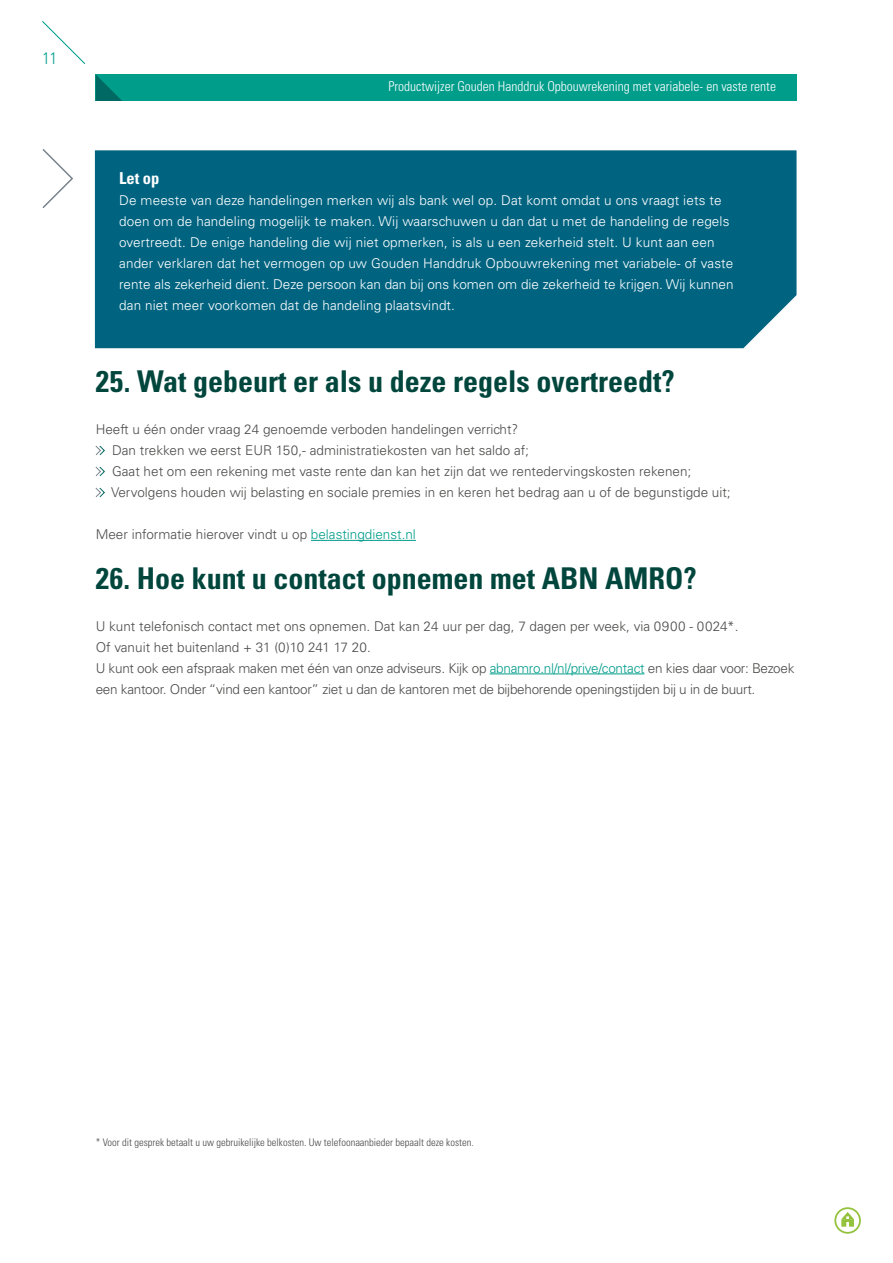
<style>
.page{position:relative;width:893px;height:1263px;background:#fff}
.page>*{position:absolute;margin:0;border:0;box-sizing:border-box;transform-origin:0 0}
.t1{font:700 condensed 30px "Univers LT Std";color:#00463d}
.t2{font:700 condensed 16.5px "Univers LT Std";color:#fff}
.t3{font:300 condensed 16.5px "Univers LT Std";color:#009d8b}
.t4{font:300 13.5px/21px "Univers LT Std";letter-spacing:.01em;color:#fff}
.t5{font:300 13.5px/21px "Univers LT Std";color:#4a4a49}
.t6{font:300 13.5px/21px "Univers LT Std";letter-spacing:-.02em;color:#4a4a49}
.t7{font:300 condensed 13.5px "Univers LT Std";color:#fff}
.t8{font:300 condensed 10.5px "Univers LT Std";color:#4a4a49}
.s1{color:#009d8b}
</style>
<div class="page">
<svg style="left:841px;top:1212px;width:13px;height:15px"></svg>
<div style="left:834px;top:1207px;width:27px;height:27px;border:2px solid #94c23d;border-radius:50%"></div>
<hr style="left:311px;top:540px;width:105px;height:1px;background:#009d8b">
<hr style="left:490px;top:673px;width:154px;height:1px;background:#009d8b">
<svg style="left:95px;top:445px;width:10px;height:10px"></svg>
<svg style="left:95px;top:466px;width:10px;height:10px"></svg>
<svg style="left:95px;top:487px;width:10px;height:10px"></svg>
<svg style="left:42px;top:21px;width:44px;height:43px"></svg>
<div style="left:96px;top:74px;width:701px;height:27px;background:#009d8b"></div>
<svg style="left:96px;top:75px;width:26px;height:26px"></svg>
<div style="left:95px;top:150px;width:701px;height:198px;background:#006481"></div>
<svg style="left:42px;top:149px;width:31px;height:59px"></svg>
<p class="t3" style="left:42px;top:48px;width:16px">11</p>
<p class="t7" style="left:388px;top:78px;width:389px">Productwijzer Gouden Handdruk Opbouwrekening met variabele- en vaste rente</p>
<p class="t2" style="left:119px;top:168px;width:42px">Let op</p>
<p class="t4" style="left:119px;top:190px;width:616px">De meeste van deze handelingen merken wij als bank wel op. Dat komt omdat u ons vraagt iets te doen om de handeling mogelijk te maken. Wij waarschuwen u dan dat u met de handeling de regels overtreedt. De enige handeling die wij niet opmerken, is als u een zekerheid stelt. U kunt aan een ander verklaren dat het vermogen op uw Gouden Handdruk Opbouwrekening met variabele- of vaste rente als zekerheid dient. Deze persoon kan dan bij ons komen om die zekerheid te krijgen. Wij kunnen dan niet meer voorkomen dat de handeling plaatsvindt.</p>
<h1 class="t1" style="left:96px;top:363px;width:581px">25. Wat gebeurt er als u deze regels overtreedt?</h1>
<p class="t5" style="left:111px;top:419px;width:621px;text-indent:-15px">Heeft u één onder vraag 24 genoemde verboden handelingen verricht?<br>Dan trekken we eerst EUR 150,- administratiekosten van het saldo af;<br>Gaat het om een rekening met vaste rente dan kan het zijn dat we rentedervingskosten rekenen; Vervolgens houden wij belasting en sociale premies in en keren het bedrag aan u of de begunstigde uit;</p>
<p class="t5" style="left:96px;top:524px;width:322px">Meer informatie hierover vindt u op <span class="s1">belastingdienst.nl</span></p>
<h1 class="t1" style="left:96px;top:559px;width:603px">26. Hoe kunt u contact opnemen met ABN AMRO?</h1>
<p class="t6" style="left:96px;top:615px;width:700px">U kunt telefonisch contact met ons opnemen. Dat kan 24 uur per dag, 7 dagen per week, via 0900 - 0024*.<br>Of vanuit het buitenland + 31 (0)10 241 17 20.<br>U kunt ook een afspraak maken met één van onze adviseurs. Kijk op <span class="s1">abnamro.nl/nl/prive/contact</span> en kies daar voor: Bezoek een kantoor. Onder “vind een kantoor” ziet u dan de kantoren met de bijbehorende openingstijden bij u in de buurt.</p>
<p class="t8" style="left:96px;top:1136px;width:379px">* Voor dit gesprek betaalt u uw gebruikelijke belkosten. Uw telefoonaanbieder bepaalt deze kosten.</p>
</div>
